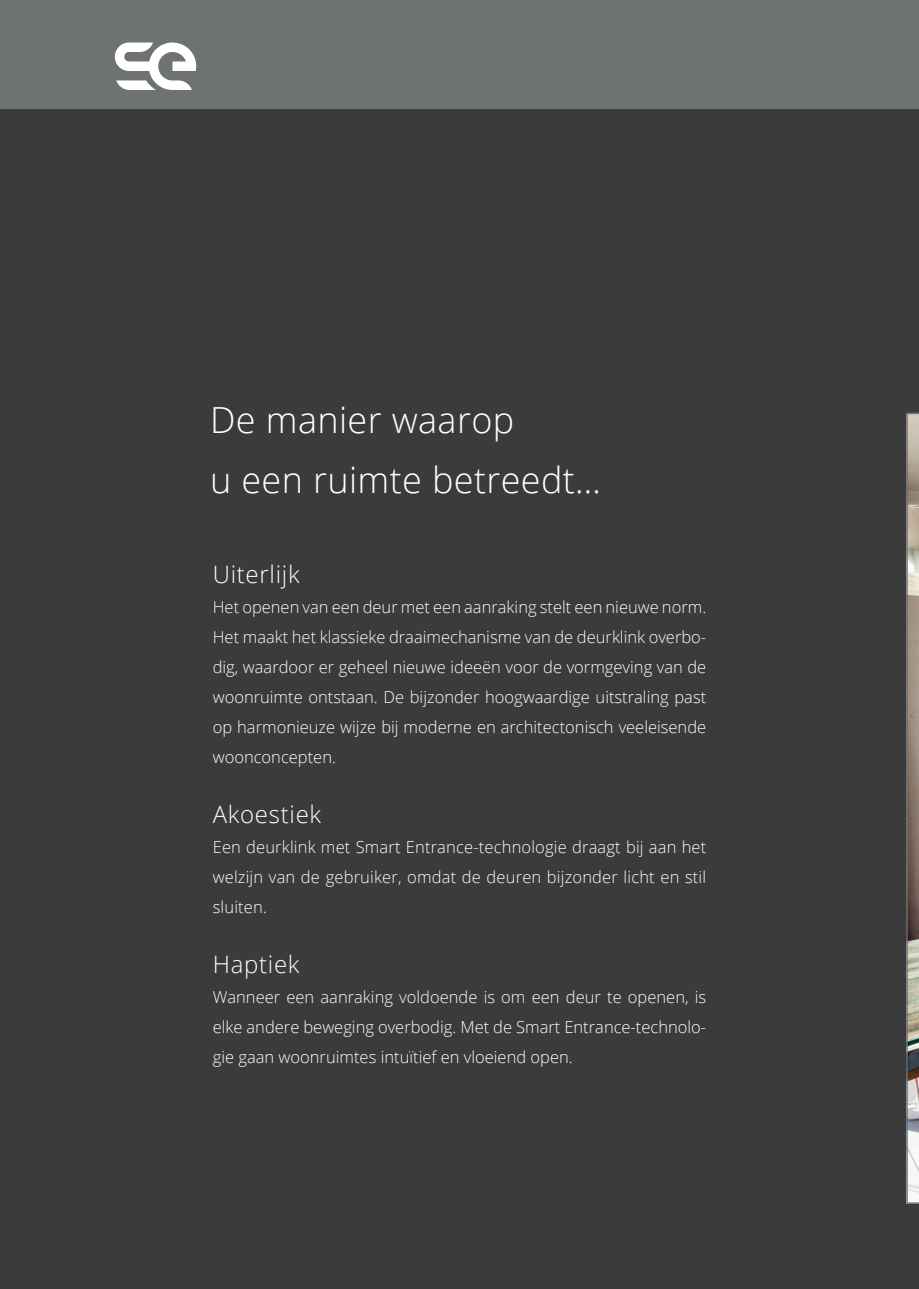
<style>
.page{position:relative;width:919px;height:1289px;background:#fff}
.page>*{position:absolute;margin:0;border:0;box-sizing:border-box;transform-origin:0 0}
.t1{font:300 36px/60px "Open Sans";letter-spacing:.01em;color:#fff}
.t2{font:300 24px "Open Sans";letter-spacing:.03em;color:#fff}
.t3{font:300 16.5px/30px "Open Sans";color:#fff;text-align:justify}
</style>
<div class="page">
<div style="left:906px;top:0;width:12px;height:1288px;background:#3c3b3c"></div>
<div style="left:0;top:0;width:906px;height:1288px;background:#3c3b3c"></div>
<svg style="left:906px;top:412px;width:12px;height:791px;background:#9d968b"></svg>
<div style="left:0;top:0;width:906px;height:108px;background:#6f7273"></div>
<div style="left:906px;top:0;width:12px;height:108px;background:#6f7273"></div>
<svg style="left:115px;top:43px;width:81px;height:47px"></svg>
<h1 class="t1" style="left:210px;top:389px;width:392px">De manier waarop<br>u een ruimte betreedt…</h1>
<h2 class="t2" style="left:213px;top:558px;width:88px">Uiterlijk</h2>
<p class="t3" style="left:213px;top:591px;width:495px">Het openen van een deur met een aanraking stelt een nieuwe norm.<br>Het maakt het klassieke draaimechanisme van de deurklink overbo&shy;dig, waardoor er geheel nieuwe ideeën voor de vormgeving van de woonruimte ontstaan. De bijzonder hoogwaardige uitstraling past op harmonieuze wijze bij moderne en architectonisch veeleisende woonconcepten.</p>
<h2 class="t2" style="left:213px;top:798px;width:110px">Akoestiek</h2>
<p class="t3" style="left:213px;top:831px;width:495px">Een deurklink met Smart Entrance-technologie draagt bij aan het welzijn van de gebruiker, omdat de deuren bijzonder licht en stil sluiten.</p>
<h2 class="t2" style="left:213px;top:948px;width:88px">Haptiek</h2>
<p class="t3" style="left:213px;top:981px;width:495px">Wanneer een aanraking voldoende is om een deur te openen, is elke andere beweging overbodig. Met de Smart Entrance-technolo&shy;gie gaan woonruimtes intuïtief en vloeiend open.</p>
</div>
